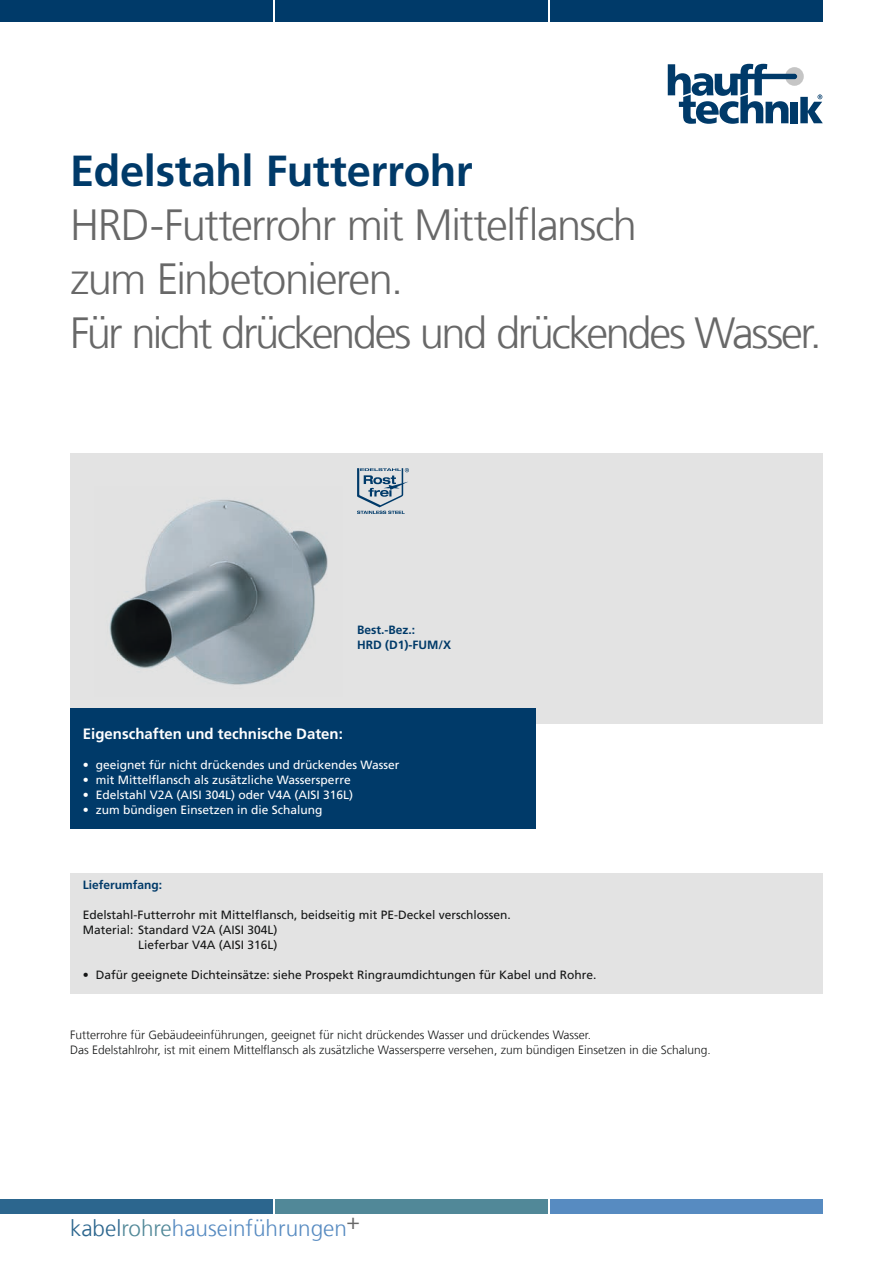
<style>
.page{position:relative;width:893px;height:1263px;background:#fff}
.page>*{position:absolute;margin:0;border:0;box-sizing:border-box;transform-origin:0 0}
.t1{font:300 43.5px/54px "Frutigerfor Hauff";letter-spacing:-.045em;color:#686868}
.t2{font:700 43.5px "Frutigerfor Hauff";letter-spacing:-.01em;color:#003a69}
.t3{font:300 22.5px "Frutigerfor Hauff";color:#578bc1}
.t4{font:700 15px "Frutigerfor Hauff";color:#fff}
.t5{font:12px "Frutigerfor Hauff";color:#151616}
.t6{font:300 12px/15px "Frutigerfor Hauff";color:#151616}
.t7{font:12px "Frutigerfor Hauff";color:#fff}
.t8{font:700 12px/15px "Frutigerfor Hauff";color:#003a69}
.s1{color:#2c668e}
.s2{color:#518898}
</style>
<div class="page">
<div style="left:551px;top:1199px;width:272px;height:15px;background:#578bc1"></div>
<div style="left:275px;top:1199px;width:272px;height:15px;background:#518898"></div>
<div style="left:0;top:1199px;width:272px;height:15px;background:#2c668e"></div>
<svg style="left:668px;top:64px;width:155px;height:60px"></svg>
<div style="left:0;top:0;width:272px;height:21px;background:#003a69"></div>
<div style="left:275px;top:0;width:272px;height:21px;background:#003a69"></div>
<div style="left:551px;top:0;width:272px;height:21px;background:#003a69"></div>
<div style="left:70px;top:454px;width:753px;height:270px;background:#e3e3e3"></div>
<div style="left:70px;top:709px;width:466px;height:120px;background:#003a69"></div>
<img style="left:109px;top:499px;width:219px;height:186px">
<img style="left:357px;top:469px;width:52px;height:45px">
<div style="left:70px;top:874px;width:753px;height:120px;background:#e3e3e3"></div>
<h1 class="t2" style="left:70px;top:145px;width:404px">Edelstahl Futterrohr</h1>
<h1 class="t1" style="left:70px;top:198px;width:753px">HRD-Futterrohr mit Mittelflansch<br>zum Einbetonieren.<br>Für nicht drückendes und drückendes Wasser.</h1>
<p class="t8" style="left:357px;top:622px;width:95px">Best.-Bez.:<br>HRD (D1)-FUM/X</p>
<p class="t4" style="left:83px;top:724px;width:262px">Eigenschaften und technische Daten:</p>
<p class="t7" style="left:83px;top:757px;width:318px">• geeignet für nicht drückendes und drückendes Wasser</p>
<p class="t7" style="left:83px;top:772px;width:269px">• mit Mittelflansch als zusätzliche Wassersperre</p>
<p class="t7" style="left:83px;top:787px;width:272px">• Edelstahl V2A (AISI 304L) oder V4A (AISI 316L)</p>
<p class="t7" style="left:83px;top:802px;width:241px">• zum bündigen Einsetzen in die Schalung</p>
<p class="t8" style="left:83px;top:877px;width:81px">Lieferumfang:</p>
<p class="t5" style="left:83px;top:907px;width:429px">Edelstahl-Futterrohr mit Mittelflansch, beidseitig mit PE-Deckel verschlossen.</p>
<p class="t5" style="left:83px;top:922px;width:196px">Material: Standard V2A (AISI 304L)</p>
<p class="t5" style="left:138px;top:937px;width:141px">Lieferbar V4A (AISI 316L)</p>
<p class="t5" style="left:83px;top:967px;width:515px">• Dafür geeignete Dichteinsätze: siehe Prospekt Ringraumdichtungen für Kabel und Rohre.</p>
<p class="t6" style="left:70px;top:1027px;width:642px">Futterrohre für Gebäudeeinführungen, geeignet für nicht drückendes Wasser und drückendes Wasser.<br>Das Edelstahlrohr, ist mit einem Mittelflansch als zusätzliche Wassersperre versehen, zum bündigen Einsetzen in die Schalung.</p>
<h2 class="t3" style="left:70px;top:1214px;width:291px"><span class="s1">kabel</span><span class="s2">rohre</span>hauseinführungen<sup>+</sup></h2>
</div>
